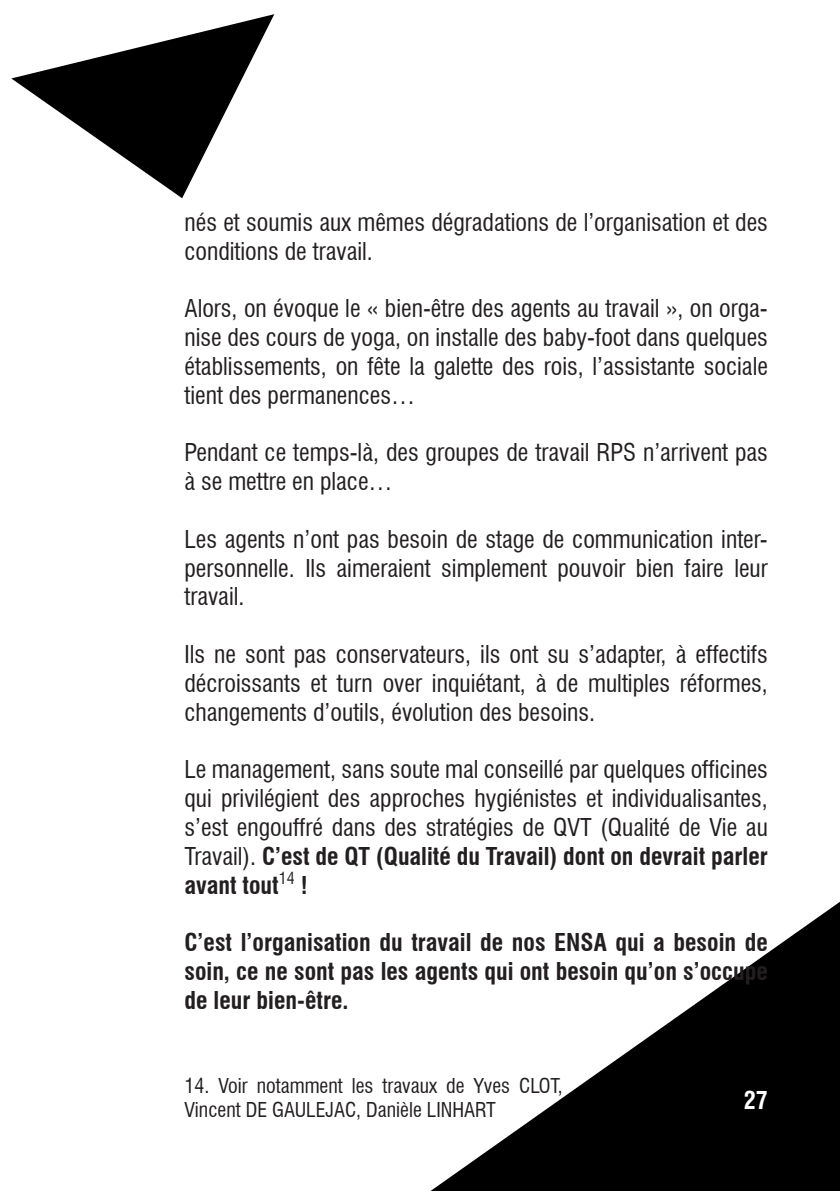
<style>
.page{position:relative;width:840px;height:1191px;background:#fff}
.page>*{position:absolute;margin:0;border:0;box-sizing:border-box;transform-origin:0 0}
.t1{font:condensed 24px/28.8px "Swiss 721 BT";color:#231f20;text-align:justify}
.t2{font:700 condensed 24px/28.8px "Swiss 721 BT";color:#231f20;text-align:justify}
.t3{font:700 condensed 24px "Swiss 721 BT";color:#fff}
.t4{font:condensed 20px/24px "Swiss 721 BT";color:#231f20}
.s1{font-weight:700}
</style>
<div class="page">
<svg style="left:11px;top:14px;width:263px;height:184px"></svg>
<svg style="left:430px;top:902px;width:409px;height:289px"></svg>
<p class="t1" style="left:184px;top:208px;width:584px">nés et soumis aux mêmes dégradations de l’organisation et des conditions de travail.</p>
<p class="t1" style="left:184px;top:294px;width:584px">Alors, on évoque le « bien-être des agents au travail », on orga&shy;nise des cours de yoga, on installe des baby-foot dans quelques établissements, on fête la galette des rois, l’assistante sociale tient des permanences…</p>
<p class="t1" style="left:184px;top:438px;width:584px">Pendant ce temps-là, des groupes de travail RPS n’arrivent pas à se mettre en place…</p>
<p class="t1" style="left:184px;top:525px;width:584px">Les agents n’ont pas besoin de stage de communication inter&shy;personnelle. Ils aimeraient simplement pouvoir bien faire leur travail.</p>
<p class="t1" style="left:184px;top:640px;width:584px">Ils ne sont pas conservateurs, ils ont su s’adapter, à effectifs décroissants et turn over inquiétant, à de multiples réformes, changements d’outils, évolution des besoins.</p>
<p class="t1" style="left:184px;top:755px;width:584px">Le management, sans soute mal conseillé par quelques officines qui privilégient des approches hygiénistes et individualisantes, s’est engouffré dans des stratégies de QVT (Qualité de Vie au Travail). <span class="s1">C’est de QT (Qualité du Travail) dont on devrait parler avant tout</span><sup>14</sup> <span class="s1">!</span></p>
<p class="t2" style="left:184px;top:928px;width:584px">C’est l’organisation du travail de nos ENSA qui a besoin de soin, ce ne sont pas les agents qui ont besoin qu’on s’occupe de leur bien-être.</p>
<p class="t4" style="left:184px;top:1073px;width:380px">14. Voir notamment les travaux de Yves CLOT,<br>Vincent DE GAULEJAC, Danièle LINHART</p>
<p class="t3" style="left:743px;top:1085px;width:25px">27</p>
</div>
